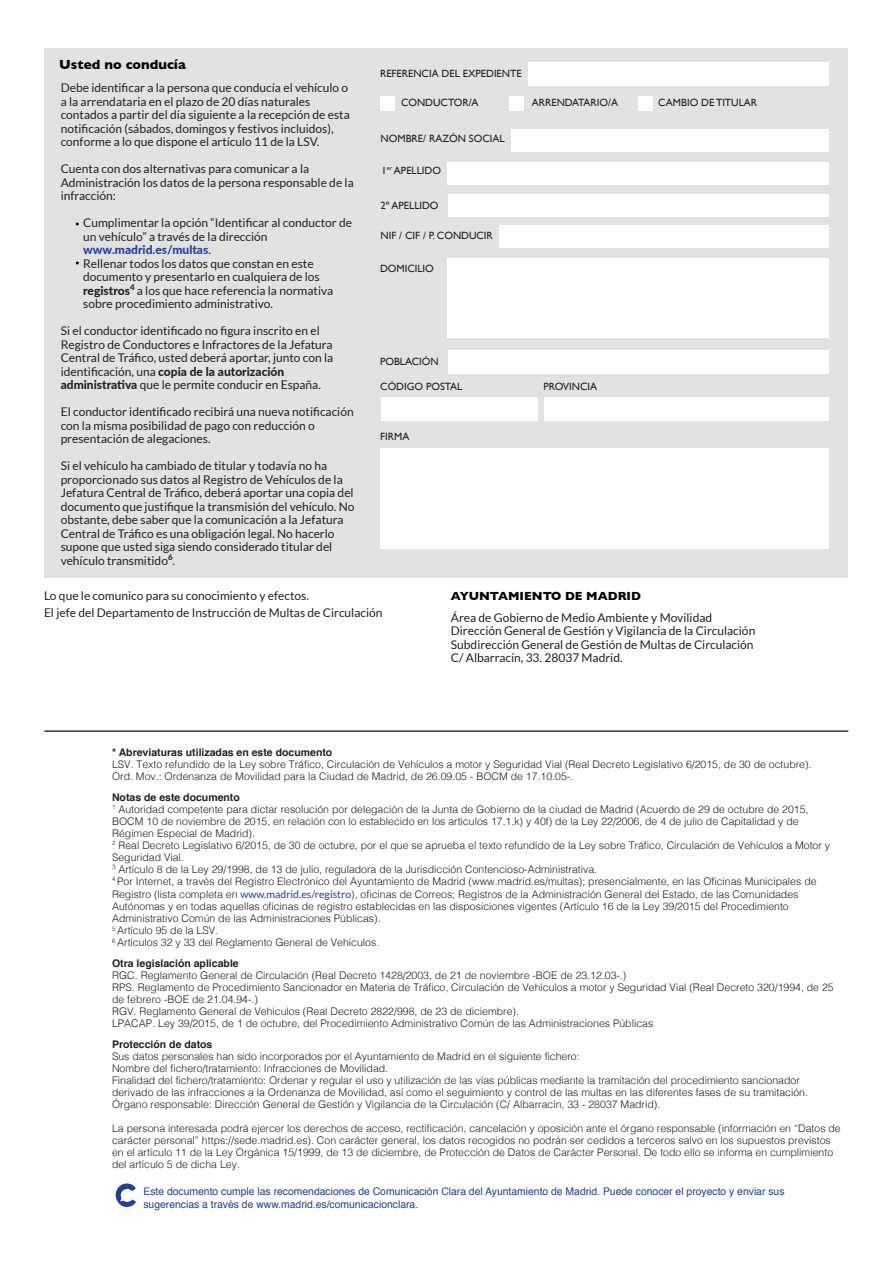
<style>
.page{position:relative;width:893px;height:1263px;background:#fff}
.page>*{position:absolute;margin:0;border:0;box-sizing:border-box;transform-origin:0 0}
.t1{font:700 13.5px "Gill Sans";color:#000001}
.t2{font:12px/13.5px "Lato";color:#231f20}
.t3{font:700 12px "Gill Sans";color:#000002}
.t4{font:300 10.5px/12px "Helvetica";color:#231f20}
.t5{font:10.5px/12.6px "Helvetica";color:#223e99}
.t6{font:10.5px "Gill Sans";color:#231f20}
.t7{font:700 10.5px "Helvetica";color:#231f20}
.s1{font-weight:800;color:#223e99}
.s2{font-weight:800}
.s3{font-weight:700}
.s4{font-family:"Lato";font-weight:400;color:#223e99}
</style>
<div class="page">
<hr style="left:44px;top:730px;width:804px;height:2px;background:#000">
<svg style="left:116px;top:1184px;width:20px;height:23px"></svg>
<div style="left:44px;top:48px;width:804px;height:529px;background:#e2e2e2"></div>
<div style="left:448px;top:350px;width:380px;height:23px;background:#fff"></div>
<div style="left:381px;top:448px;width:447px;height:100px;background:#fff"></div>
<div style="left:544px;top:397px;width:284px;height:23px;background:#fff"></div>
<div style="left:381px;top:397px;width:156px;height:23px;background:#fff"></div>
<div style="left:511px;top:129px;width:317px;height:23px;background:#fff"></div>
<div style="left:448px;top:195px;width:380px;height:22px;background:#fff"></div>
<div style="left:447px;top:259px;width:381px;height:79px;background:#fff"></div>
<div style="left:499px;top:225px;width:329px;height:23px;background:#fff"></div>
<div style="left:380px;top:97px;width:15px;height:14px;background:#fff"></div>
<div style="left:510px;top:97px;width:14px;height:14px;background:#fff"></div>
<div style="left:638px;top:97px;width:14px;height:14px;background:#fff"></div>
<div style="left:528px;top:62px;width:300px;height:24px;background:#fff"></div>
<div style="left:447px;top:162px;width:381px;height:22px;background:#fff"></div>
<p class="t1" style="left:59px;top:54px;width:128px">Usted no conducía</p>
<p class="t2" style="left:61px;top:81px;width:291px">Debe identificar a la persona que conducía el vehículo o a la arrendataria en el plazo de 20 días naturales contados a partir del día siguiente a la recepción de esta notificación (sábados, domingos y festivos incluidos), conforme a lo que dispone el artículo 11 de la LSV.</p>
<p class="t2" style="left:61px;top:162px;width:294px">Cuenta con dos alternativas para comunicar a la<br>Administración los datos de la persona responsable de la infracción:</p>
<p class="t2" style="left:83px;top:216px;width:270px">Cumplimentar la opción “Identificar al conductor de un vehículo” a través de la dirección <span class="s1">www.madrid.es/multas</span>.<br>Rellenar todos los datos que constan en este documento y presentarlo en cualquiera de los <span class="s2">registros</span><sup>4</sup> a los que hace referencia la normativa sobre procedimiento administrativo.</p>
<p class="t2" style="left:61px;top:324px;width:274px">Si el conductor identificado no figura inscrito en el Registro de Conductores e Infractores de la Jefatura Central de Tráfico, usted deberá aportar, junto con la identificación, una <span class="s2">copia de la autorización administrativa</span> que le permite conducir en España.</p>
<p class="t2" style="left:61px;top:405px;width:294px">El conductor identificado recibirá una nueva notificación con la misma posibilidad de pago con reducción o presentación de alegaciones.</p>
<p class="t2" style="left:61px;top:459px;width:295px">Si el vehículo ha cambiado de titular y todavía no ha proporcionado sus datos al Registro de Vehículos de la Jefatura Central de Tráfico, deberá aportar una copia del documento que justifique la transmisión del vehículo. No obstante, debe saber que la comunicación a la Jefatura Central de Tráfico es una obligación legal. No hacerlo supone que usted siga siendo considerado titular del vehículo transmitido<sup>6</sup>.</p>
<p class="t6" style="left:380px;top:67px;width:143px">REFERENCIA DEL EXPEDIENTE</p>
<p class="t6" style="left:401px;top:97px;width:79px">CONDUCTOR/A</p>
<p class="t6" style="left:532px;top:97px;width:88px">ARRENDATARIO/A</p>
<p class="t6" style="left:658px;top:97px;width:100px">CAMBIO DE TITULAR</p>
<p class="t6" style="left:380px;top:133px;width:125px">NOMBRE/ RAZÓN SOCIAL</p>
<p class="t6" style="left:381px;top:164px;width:61px">1<sup>er</sup> APELLIDO</p>
<p class="t6" style="left:380px;top:199px;width:59px">2º APELLIDO</p>
<p class="t6" style="left:380px;top:230px;width:114px">NIF / CIF / P. CONDUCIR</p>
<p class="t6" style="left:380px;top:262px;width:55px">DOMICILIO</p>
<p class="t6" style="left:380px;top:355px;width:60px">POBLACIÓN</p>
<p class="t6" style="left:380px;top:380px;width:84px">CÓDIGO POSTAL</p>
<p class="t6" style="left:543px;top:381px;width:55px">PROVINCIA</p>
<p class="t6" style="left:380px;top:430px;width:31px">FIRMA</p>
<p class="t2" style="left:44px;top:587px;width:340px;line-height:17.1px">Lo que le comunico para su conocimiento y efectos.<br>El jefe del Departamento de Instrucción de Multas de Circulación</p>
<p class="t3" style="left:451px;top:586px;width:192px">AYUNTAMIENTO DE MADRID</p>
<p class="t2" style="left:451px;top:610px;width:306px">Área de Gobierno de Medio Ambiente y Movilidad Dirección General de Gestión y Vigilancia de la Circulación Subdirección General de Gestión de Multas de Circulación C/ Albarracín, 33. 28037 Madrid.</p>
<p class="t7" style="left:112px;top:744px;width:222px">* Abreviaturas utilizadas en este documento</p>
<p class="t4" style="left:112px;top:757px;width:701px">LSV. Texto refundido de la Ley sobre Tráfico, Circulación de Vehículos a motor y Seguridad Vial (Real Decreto Legislativo 6/2015, de 30 de octubre).<br>Ord. Mov.: Ordenanza de Movilidad para la Ciudad de Madrid, de 26.09.05 - BOCM de 17.10.05-.</p>
<p class="t4" style="left:112px;top:790px;width:719px"><span class="s3">Notas de este documento<br></span><sup>1</sup> Autoridad competente para dictar resolución por delegación de la Junta de Gobierno de la ciudad de Madrid (Acuerdo de 29 de octubre de 2015, BOCM 10 de noviembre de 2015, en relación con lo establecido en los artículos 17.1.k) y 40f) de la Ley 22/2006, de 4 de julio de Capitalidad y de Régimen Especial de Madrid).<br><sup>2</sup> Real Decreto Legislativo 6/2015, de 30 de octubre, por el que se aprueba el texto refundido de la Ley sobre Tráfico, Circulación de Vehículos a Motor y Seguridad Vial.<br><sup>3</sup> Artículo 8 de la Ley 29/1998, de 13 de julio, reguladora de la Jurisdicción Contencioso-Administrativa.<br><sup>4</sup> Por Internet, a través del Registro Electrónico del Ayuntamiento de Madrid (www.madrid.es/multas); presencialmente, en las Oficinas Municipales de</p>
<p class="t4" style="left:112px;top:888px;width:688px">Registro (lista completa en <span class="s4">www.madrid.es/registro</span>), oficinas de Correos; Registros de la Administración General del Estado, de las Comunidades Autónomas y en todas aquellas oficinas de registro establecidas en las disposiciones vigentes (Artículo 16 de la Ley 39/2015 del Procedimiento Administrativo Común de las Administraciones Públicas).<br><sup>5</sup> Artículo 95 de la LSV.<br><sup>6</sup> Artículos 32 y 33 del Reglamento General de Vehículos.</p>
<p class="t7" style="left:112px;top:955px;width:128px">Otra legislación aplicable</p>
<p class="t4" style="left:112px;top:969px;width:723px">RGC. Reglamento General de Circulación (Real Decreto 1428/2003, de 21 de noviembre -BOE de 23.12.03-.)<br>RPS. Reglamento de Procedimiento Sancionador en Materia de Tráfico, Circulación de Vehículos a motor y Seguridad Vial (Real Decreto 320/1994, de 25 de febrero -BOE de 21.04.94-.)<br>RGV. Reglamento General de Vehículos (Real Decreto 2822/998, de 23 de diciembre).<br>LPACAP. Ley 39/2015, de 1 de octubre, del Procedimiento Administrativo Común de las Administraciones Públicas</p>
<p class="t7" style="left:112px;top:1036px;width:102px">Protección de datos</p>
<p class="t4" style="left:112px;top:1050px;width:697px">Sus datos personales han sido incorporados por el Ayuntamiento de Madrid en el siguiente fichero:<br>Nombre del fichero/tratamiento: Infracciones de Movilidad.<br>Finalidad del fichero/tratamiento: Ordenar y regular el uso y utilización de las vías públicas mediante la tramitación del procedimiento sancionador derivado de las infracciones a la Ordenanza de Movilidad, así como el seguimiento y control de las multas en las diferentes fases de su tramitación.<br>Órgano responsable: Dirección General de Gestión y Vigilancia de la Circulación (C/ Albarracín, 33 - 28037 Madrid).</p>
<p class="t4" style="left:112px;top:1122px;width:730px">La persona interesada podrá ejercer los derechos de acceso, rectificación, cancelación y oposición ante el órgano responsable (información en “Datos de carácter personal” https://sede.madrid.es). Con carácter general, los datos recogidos no podrán ser cedidos a terceros salvo en los supuestos previstos en el artículo 11 de la Ley Orgánica 15/1999, de 13 de diciembre, de Protección de Datos de Carácter Personal. De todo ello se informa en cumplimiento del artículo 5 de dicha Ley.</p>
<p class="t5" style="left:143px;top:1186px;width:642px">Este documento cumple las recomendaciones de Comunicación Clara del Ayuntamiento de Madrid. Puede conocer el proyecto y enviar sus sugerencias a través de www.madrid.es/comunicacionclara.</p>
</div>
